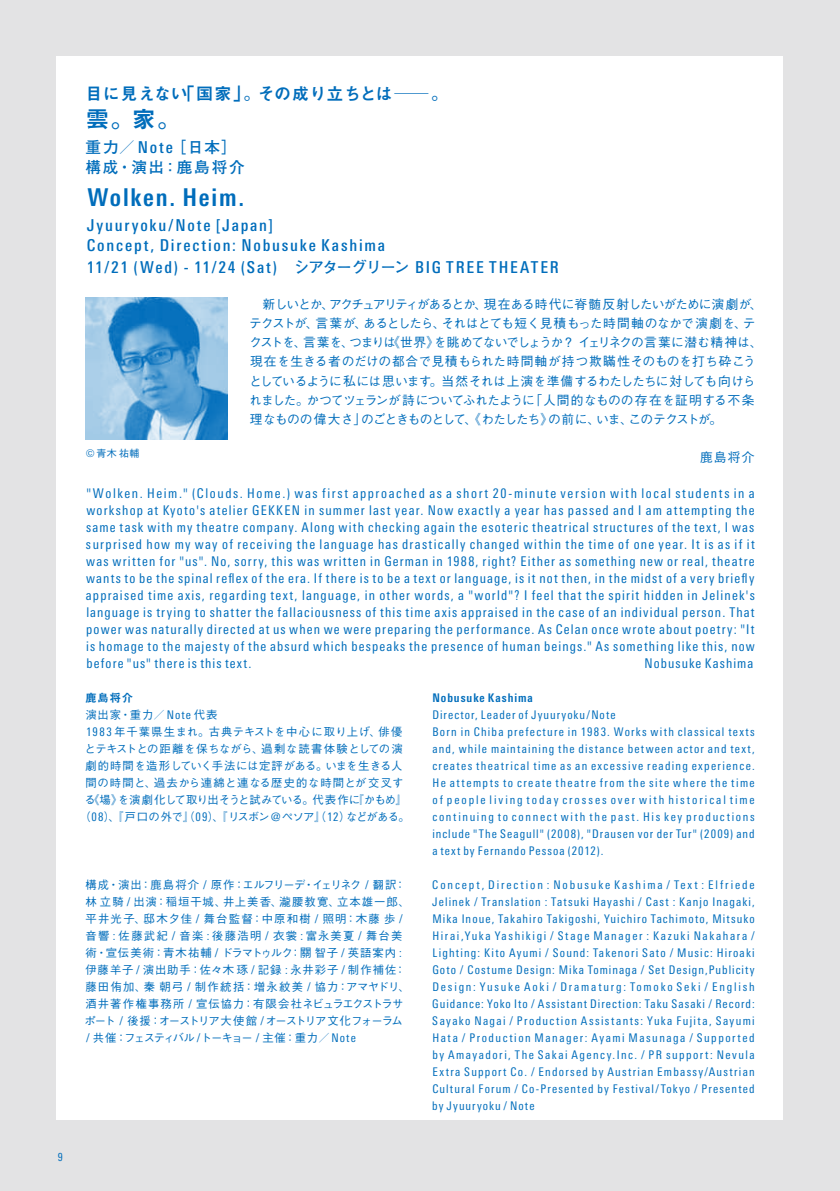
<style>
.page{position:relative;width:840px;height:1191px;background:#fff}
.page>*{position:absolute;margin:0;border:0;box-sizing:border-box;transform-origin:0 0}
.t1{font:700 condensed 24.6px "LT Univers";letter-spacing:.07em;color:#006dbb}
.t2{font:23.4px "Midashi Go Pro MB31";color:#006dbb}
.t3{font:17px "Midashi Go Pro MB31";letter-spacing:.01em;color:#006dbb}
.t4{font:500 condensed 16.4px/19.8px "LT Univers";letter-spacing:.11em;color:#006dbb}
.t5{font:700 15.6px/19.8px "Futo Go B101 Pro";letter-spacing:.115em;color:#006dbb}
.t6{font:condensed 13.4px/17px "LT Univers";letter-spacing:.08em;color:#006dbb;text-align:justify}
.t7{font:500 12.8px/19.2px "Gothic BBB Pro";letter-spacing:-.05em;color:#006dbb}
.t8{font:condensed 12px/17px "LT Univers";letter-spacing:.105em;color:#006dbb}
.t9{font:700 condensed 12px "LT Univers";letter-spacing:.08em;color:#006dbb}
.t10{font:500 11.4px/17px "Gothic BBB Pro";letter-spacing:.07em;color:#006dbb}
.t11{font:500 11.4px "Gothic BBB Pro";letter-spacing:-.075em;color:#006dbb}
.t12{font:500 11.4px "Gothic BBB Pro";letter-spacing:-.045em;color:#006dbb}
.t13{font:500 11.4px "Gothic BBB Pro";letter-spacing:.03em;color:#006dbb}
.t14{font:500 11.4px "Gothic BBB Pro";letter-spacing:.02em;color:#006dbb}
.t15{font:11.4px "Midashi Go Pro MB31";color:#006dbb}
.t16{font:condensed 11.2px "LT Univers";color:#006dbb}
.t17{font:500 10px "Gothic BBB Pro";color:#006dbb}
.s1{font-family:"LT Univers";font-weight:500;font-stretch:condensed;font-size:16.4px}
.s2{font-family:"Futo Go B101 Pro";font-weight:700;font-stretch:normal;font-size:15.6px}
.s3{font-family:"LT Univers";font-weight:400;font-stretch:condensed;font-size:10.4px}
.s4{font-family:"LT Univers";font-weight:400;font-stretch:condensed;font-size:12px}
</style>
<div class="page">
<div style="left:0;top:0;width:839px;height:1191px;background:linear-gradient(to right,#e4e4e4,#e4e4e4)"></div>
<div style="left:57px;top:57px;width:725px;height:1063px;background:#fff"></div>
<img style="left:85px;top:298px;width:142px;height:141px">
<p class="t16" style="left:58px;top:1150px;width:7px">9</p>
<h3 class="t3" style="left:85px;top:80px;width:364px">目に見えない「国家」。その成り立ちとは─。</h3>
<h2 class="t2" style="left:86px;top:101px;width:96px">雲。家。</h2>
<p class="t5" style="left:85px;top:136px;width:160px">重力／<span class="s1">Note</span>［日本］構成・演出：鹿島将介</p>
<h1 class="t1" style="left:87px;top:182px;width:158px">Wolken. Heim.</h1>
<h3 class="t4" style="left:87px;top:215px;width:300px">Jyuuryoku/Note [Japan]<br>Concept, Direction: Nobusuke Kashima</h3>
<h3 class="t4" style="left:87px;top:257px;width:473px">11/21 (Wed) - 11/24 (Sat) <span class="s2">シアターグリーン</span> BIG TREE THEATER</h3>
<p class="t17" style="left:86px;top:445px;width:55px"><span class="s3">©</span>青木祐輔</p>
<p class="t7" style="left:249px;top:293px;width:514px;text-indent:14px">新しいとか、アクチュアリティがあるとか、現在ある時代に脊髄反射したいがために演劇が、テクストが、言葉が、あるとしたら、それはとても短く見積もった時間軸のなかで演劇を、テクストを、言葉を、つまりは《世界》を眺めてないでしょうか？イェリネクの言葉に潜む精神は、現在を生きる者のだけの都合で見積もられた時間軸が持つ欺瞞性そのものを打ち砕こうとしているように私には思います。当然それは上演を準備するわたしたちに対しても向けられました。かつてツェランが詩についてふれたように「人間的なものの存在を証明する不条理なものの偉大さ」のごときものとして、《わたしたち》の前に、いま、このテクストが。</p>
<p class="t7" style="left:699px;top:446px;width:56px">鹿島将介</p>
<p class="t6" style="left:86px;top:484px;width:670px">"Wolken. Heim." (Clouds. Home.) was first approached as a short 20-minute version with local students in a workshop at Kyoto's atelier GEKKEN in summer last year. Now exactly a year has passed and I am attempting the same task with my theatre company. Along with checking again the esoteric theatrical structures of the text, I was surprised how my way of receiving the language has drastically changed within the time of one year. It is as if it was written for "us". No, sorry, this was written in German in 1988, right? Either as something new or real, theatre wants to be the spinal reflex of the era. If there is to be a text or language, is it not then, in the midst of a very briefly appraised time axis, regarding text, language, in other words, a "world"? I feel that the spirit hidden in Jelinek's language is trying to shatter the fallaciousness of this time axis appraised in the case of an individual person. That power was naturally directed at us when we were preparing the performance. As Celan once wrote about poetry: "It is homage to the majesty of the absurd which bespeaks the presence of human beings." As something like this, now before "us" there is this text.</p>
<p class="t6" style="left:644px;top:654px;width:110px">Nobusuke Kashima</p>
<p class="t15" style="left:85px;top:688px;width:49px">鹿島将介</p>
<p class="t10" style="left:85px;top:704px;width:134px">演出家・重力／<span class="s4">Note</span> 代表</p>
<p class="t10" style="left:86px;top:721px;width:318px"><span class="s4">1983</span> 年千葉県生まれ。古典テキストを中心に取り上げ、俳優</p>
<p class="t13" style="left:84px;top:739px;width:319px">とテキストとの距離を保ちながら、過剰な読書体験としての演</p>
<p class="t14" style="left:85px;top:756px;width:318px">劇的時間を造形していく手法には定評がある。いまを生きる人</p>
<p class="t10" style="left:85px;top:772px;width:319px">間の時間と、過去から連綿と連なる歴史的な時間とが交叉す</p>
<p class="t12" style="left:84px;top:790px;width:324px">る《場》を演劇化して取り出そうと試みている。代表作に『かもめ』</p>
<p class="t11" style="left:79px;top:807px;width:331px">（<span class="s4">08</span>）、『戸口の外で』（<span class="s4">09</span>）、『リスボン＠ペソア』（<span class="s4">12</span>）などがある。</p>
<p class="t10" style="left:84px;top:875px;width:326px">構成・演出：鹿島将介 <span class="s4">/</span> 原作：エルフリーデ・イェリネク <span class="s4">/</span> 翻訳：林立騎 <span class="s4">/</span> 出演：稲垣干城、井上美香、瀧腰教寛、立本雄一郎、平井光子、邸木夕佳 <span class="s4">/</span> 舞台監督：中原和樹 <span class="s4">/</span> 照明：木藤歩 <span class="s4">/</span>音響 <span class="s4">:</span> 佐藤武紀 <span class="s4">/</span> 音楽 <span class="s4">:</span>後藤浩明 <span class="s4">/</span> 衣裳 <span class="s4">:</span>富永美夏 <span class="s4">/</span> 舞台美術・宣伝美術：青木祐輔 <span class="s4">/</span> ドラマトゥルク：關智子 <span class="s4">/</span> 英語案内 <span class="s4">:</span>伊藤羊子 <span class="s4">/</span> 演出助手：佐々木琢 <span class="s4">/</span> 記録 <span class="s4">:</span> 永井彩子 <span class="s4">/</span> 制作補佐：藤田侑加、秦朝弓 <span class="s4">/</span> 制作統括：増永紋美 <span class="s4">/</span> 協力：アマヤドリ、酒井著作権事務所 <span class="s4">/</span> 宣伝協力：有限会社ネビュラエクストラサポート <span class="s4">/</span> 後援：オーストリア大使館 <span class="s4">/</span>オーストリア文化フォーラム<br><span class="s4">/</span> 共催：フェスティバル <span class="s4">/</span>トーキョー <span class="s4">/</span> 主催：重力／ <span class="s4">Note</span></p>
<p class="t9" style="left:432px;top:690px;width:102px">Nobusuke Kashima</p>
<p class="t8" style="left:432px;top:706px;width:324px">Director, Leader of Jyuuryoku/Note<br>Born in Chiba prefecture in 1983. Works with classical texts and, while maintaining the distance between actor and text, creates theatrical time as an excessive reading experience.<br>He attempts to create theatre from the site where the time of people living today crosses over with historical time continuing to connect with the past. His key productions include "The Seagull" (2008), "Drausen vor der Tur" (2009) and a text by Fernando Pessoa (2012).</p>
<p class="t8" style="left:432px;top:876px;width:324px;text-align:justify">Concept, Direction : Nobusuke Kashima / Text : Elfriede Jelinek / Translation : Tatsuki Hayashi / Cast : Kanjo Inagaki, Mika Inoue, Takahiro Takigoshi, Yuichiro Tachimoto, Mitsuko Hirai,Yuka Yashikigi / Stage Manager : Kazuki Nakahara / Lighting: Kito Ayumi / Sound: Takenori Sato / Music: Hiroaki Goto / Costume Design: Mika Tominaga / Set Design,Publicity Design: Yusuke Aoki / Dramaturg: Tomoko Seki / English Guidance: Yoko Ito / Assistant Direction: Taku Sasaki / Record:<br>Sayako Nagai / Production Assistants: Yuka Fujita, Sayumi Hata / Production Manager: Ayami Masunaga / Supported by Amayadori, The Sakai Agency.Inc. / PR support: Nevula Extra Support Co. / Endorsed by Austrian Embassy/Austrian Cultural Forum / Co-Presented by Festival/Tokyo / Presented by Jyuuryoku / Note</p>
</div>
